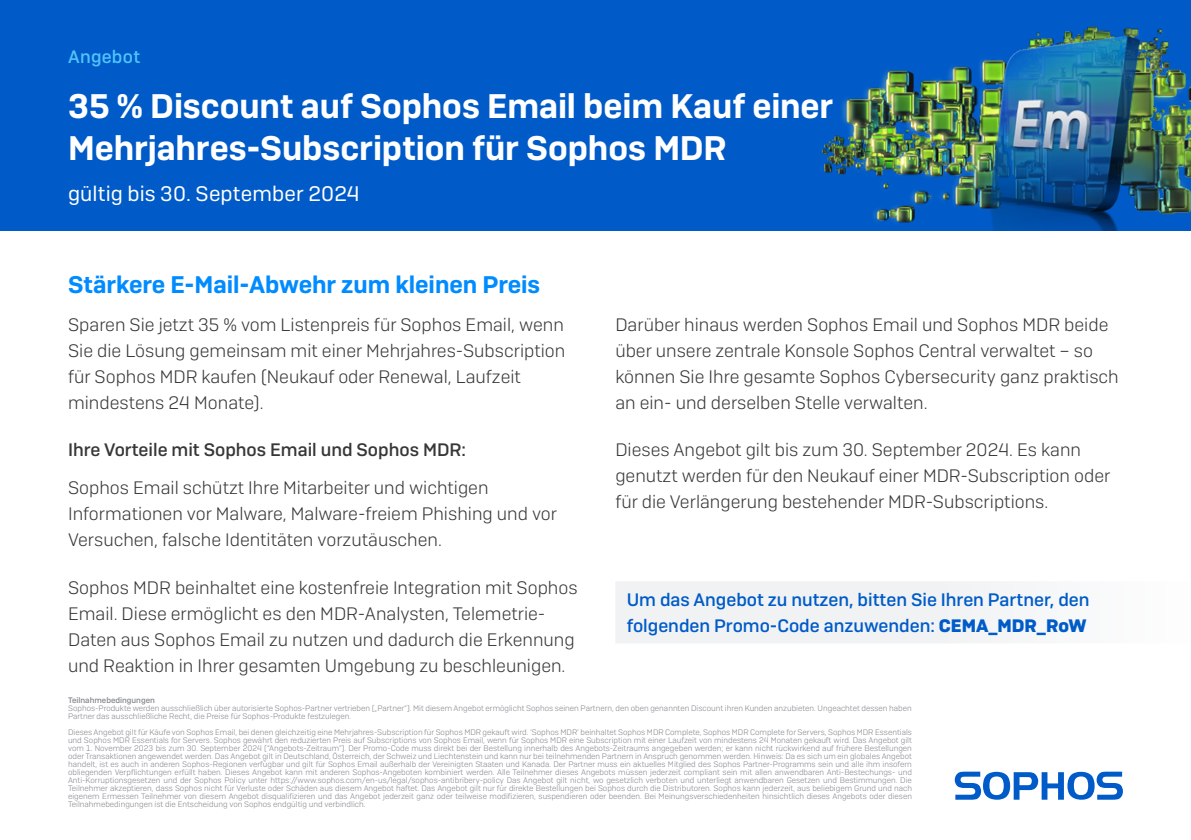
<style>
.page{position:relative;width:1191px;height:840px;background:#fff}
.page>*{position:absolute;margin:0;border:0;box-sizing:border-box;transform-origin:0 0}
.t1{font:600 34px/42px "Sophos Sans";color:#fff}
.Subheading_2{font:600 24px "Sophos Sans";color:#008bff}
.Intro_subheading{font:21px "Sophos Sans";letter-spacing:.005em;color:#fff}
.Body_Copy{font:300 18px/26px "Sophos Sans";color:#363738}
.Body_Copy-2{font:500 18px/26px "Sophos Sans";color:#005bc8}
.Body_Copy-3{font:500 18px "Sophos Sans";color:#363738}
.Intro_light_blue{font:500 18px "Sophos Sans";letter-spacing:.015em;color:#50c3fc}
.Note{font:300 8px/8px "Sophos Sans";color:#83868b}
.Note-2{font:500 8px "Sophos Sans";color:#83868b}
.s1{font-weight:700}
</style>
<div class="page">
<div style="left:0;top:0;width:1191px;height:231px;background:#005bc8"></div>
<img style="left:821px;top:26px;width:370px;height:197px">
<svg style="left:954px;top:771px;width:169px;height:28px"></svg>
<div style="left:616px;top:581px;width:404px;height:62px;background:#f0f2f4"></div>
<img style="left:985px;top:29px;width:160px;height:202px">
<p class="Intro_light_blue" style="left:68px;top:46px;width:74px">Angebot</p>
<p class="t1" style="left:68px;top:85px;width:766px">35 % Discount auf Sophos Email beim Kauf einer<br>Mehrjahres-Subscription für Sophos MDR</p>
<p class="Intro_subheading" style="left:68px;top:181px;width:293px">gültig bis 30. September 2024</p>
<p class="Subheading_2" style="left:68px;top:270px;width:474px">Stärkere E-Mail-Abwehr zum kleinen Preis</p>
<p class="Body_Copy" style="left:68px;top:311px;width:499px">Sparen Sie jetzt 35 % vom Listenpreis für Sophos Email, wenn Sie die Lösung gemeinsam mit einer Mehrjahres-Subscription für Sophos MDR kaufen (Neukauf oder Renewal, Laufzeit mindestens 24 Monate).</p>
<p class="Body_Copy-3" style="left:68px;top:438px;width:399px">Ihre Vorteile mit Sophos Email und Sophos MDR:</p>
<p class="Body_Copy" style="left:68px;top:473px;width:490px">Sophos Email schützt Ihre Mitarbeiter und wichtigen<br>Informationen vor Malware, Malware-freiem Phishing und vor<br>Versuchen, falsche Identitäten vorzutäuschen.</p>
<p class="Body_Copy" style="left:68px;top:573px;width:511px">Sophos MDR beinhaltet eine kostenfreie Integration mit Sophos Email. Diese ermöglicht es den MDR-Analysten, Telemetrie-Daten aus Sophos Email zu nutzen und dadurch die Erkennung und Reaktion in Ihrer gesamten Umgebung zu beschleunigen.</p>
<p class="Note-2" style="left:68px;top:695px;width:88px">Teilnahmebedingungen</p>
<p class="Note" style="left:68px;top:703px;width:845px">Sophos-Produkte werden ausschließlich über autorisierte Sophos-Partner vertrieben („Partner“). Mit diesem Angebot ermöglicht Sophos seinen Partnern, den oben genannten Discount ihren Kunden anzubieten. Ungeachtet dessen haben<br>Partner das ausschließliche Recht, die Preise für Sophos-Produkte festzulegen.</p>
<p class="Note" style="left:68px;top:727px;width:845px;text-align:justify">Dieses Angebot gilt für Käufe von Sophos Email, bei denen gleichzeitig eine Mehrjahres-Subscription für Sophos MDR gekauft wird. ‘Sophos MDR’ beinhaltet Sophos MDR Complete, Sophos MDR Complete for Servers, Sophos MDR Essentials und Sophos MDR Essentials for Servers. Sophos gewährt den reduzierten Preis auf Subscriptions von Sophos Email, wenn für Sophos MDR eine Subscription mit einer Laufzeit von mindestens 24 Monaten gekauft wird. Das Angebot gilt vom 1. November 2023 bis zum 30. September 2024 (“Angebots-Zeitraum”). Der Promo-Code muss direkt bei der Bestellung innerhalb des Angebots-Zeitraums angegeben werden; er kann nicht rückwirkend auf frühere Bestellungen oder Transaktionen angewendet werden. Das Angebot gilt in Deutschland, Österreich, der Schweiz und Liechtenstein und kann nur bei teilnehmenden Partnern in Anspruch genommen werden. Hinweis: Da es sich um ein globales Angebot handelt, ist es auch in anderen Sophos-Regionen verfügbar und gilt für Sophos Email außerhalb der Vereinigten Staaten und Kanada. Der Partner muss ein aktuelles Mitglied des Sophos Partner-Programms sein und alle ihm insofern obliegenden Verpflichtungen erfüllt haben. Dieses Angebot kann mit anderen Sophos-Angeboten kombiniert werden. Alle Teilnehmer dieses Angebots müssen jederzeit compliant sein mit allen anwendbaren Anti-Bestechungs- und Anti-Korruptionsgesetzen und der Sophos Policy unter https://www.sophos.com/en-us/legal/sophos-antibribery-policy Das Angebot gilt nicht, wo gesetzlich verboten und unterliegt anwendbaren Gesetzen und Bestimmungen. Die Teilnehmer akzeptieren, dass Sophos nicht für Verluste oder Schäden aus diesem Angebot haftet. Das Angebot gilt nur für direkte Bestellungen bei Sophos durch die Distributoren. Sophos kann jederzeit, aus beliebigem Grund und nach eigenem Ermessen Teilnehmer von diesem Angebot disqualifizieren und das Angebot jederzeit ganz oder teilweise modifizieren, suspendieren oder beenden. Bei Meinungsverschiedenheiten hinsichtlich dieses Angebots oder diesen Teilnahmebedingungen ist die Entscheidung von Sophos endgültig und verbindlich.</p>
<p class="Body_Copy" style="left:615px;top:311px;width:505px">Darüber hinaus werden Sophos Email und Sophos MDR beide über unsere zentrale Konsole Sophos Central verwaltet – so können Sie Ihre gesamte Sophos Cybersecurity ganz praktisch an ein- und derselben Stelle verwalten.</p>
<p class="Body_Copy" style="left:615px;top:436px;width:496px">Dieses Angebot gilt bis zum 30. September 2024. Es kann genutzt werden für den Neukauf einer MDR-Subscription oder für die Verlängerung bestehender MDR-Subscriptions.</p>
<p class="Body_Copy-2" style="left:626px;top:586px;width:464px">Um das Angebot zu nutzen, bitten Sie Ihren Partner, den folgenden Promo-Code anzuwenden: <span class="s1">CEMA_MDR_RoW</span></p>
</div>
